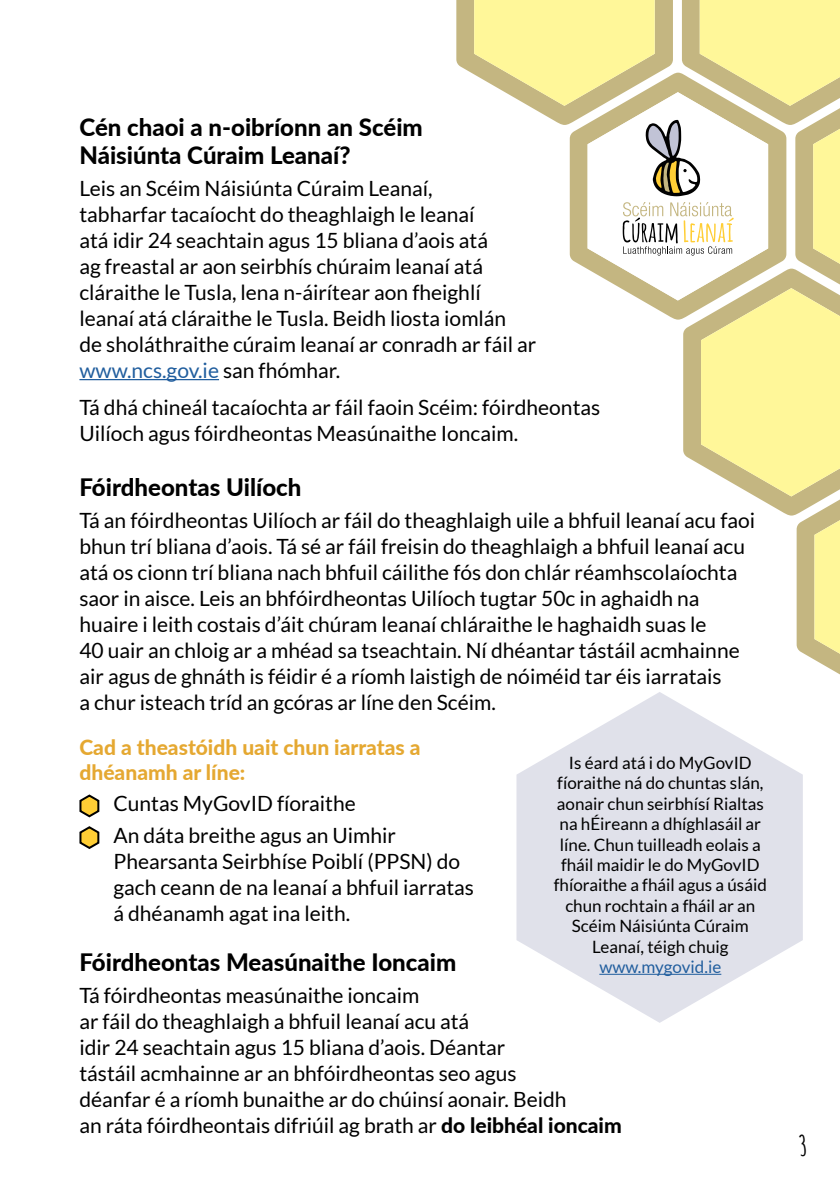
<style>
.page{position:relative;width:840px;height:1191px;background:#fff}
.page>*{position:absolute;margin:0;border:0;box-sizing:border-box;transform-origin:0 0}
.t1{font:700 28px "Amatic";color:#000}
.t2{font:800 24px/28.8px "Lato";color:#000}
.t3{font:21px/26px "Lato";color:#000}
.t4{font:800 21px/25.2px "Lato";color:#e5a831}
.t5{font:17px/20.4px "Lato";color:#000;text-align:center}
.t6{font:17px "Lato";color:#215e9e}
.s1{color:#215e9e}
.s2{font-weight:800}
</style>
<div class="page">
<svg style="left:456px;top:0;width:383px;height:674px"></svg>
<hr style="left:79px;top:379px;width:140px;height:1px;background:#215e9e">
<svg style="left:79px;top:794px;width:21px;height:24px"></svg>
<svg style="left:79px;top:826px;width:21px;height:23px"></svg>
<svg style="left:516px;top:692px;width:286px;height:330px;fill:#e0e1ea"></svg>
<hr style="left:599px;top:973px;width:122px;height:1px;background:#215e9e">
<p class="t2" style="left:79px;top:111px;width:345px">Cén chaoi a n-oibríonn an Scéim<br>Náisiúnta Cúraim Leanaí?</p>
<p class="t3" style="left:79px;top:175px;width:458px">Leis an Scéim Náisiúnta Cúraim Leanaí,<br>tabharfar tacaíocht do theaghlaigh le leanaí<br>atá idir 24 seachtain agus 15 bliana d’aois atá<br>ag freastal ar aon seirbhís chúraim leanaí atá cláraithe le Tusla, lena n-áirítear aon fheighlí leanaí atá cláraithe le Tusla. Beidh liosta iomlán<br>de sholáthraithe cúraim leanaí ar conradh ar fáil ar <span class="s1">www.ncs.gov.ie</span> san fhómhar.</p>
<p class="t3" style="left:79px;top:395px;width:522px">Tá dhá chineál tacaíochta ar fáil faoin Scéim: fóirdheontas<br>Uilíoch agus fóirdheontas Measúnaithe Ioncaim.</p>
<p class="t2" style="left:79px;top:472px;width:223px">Fóirdheontas Uilíoch</p>
<p class="t3" style="left:79px;top:507px;width:677px">Tá an fóirdheontas Uilíoch ar fáil do theaghlaigh uile a bhfuil leanaí acu faoi bhun trí bliana d’aois. Tá sé ar fáil freisin do theaghlaigh a bhfuil leanaí acu atá os cionn trí bliana nach bhfuil cáilithe fós don chlár réamhscolaíochta saor in aisce. Leis an bhfóirdheontas Uilíoch tugtar 50c in aghaidh na huaire i leith costais d’áit chúram leanaí chláraithe le haghaidh suas le<br>40 uair an chloig ar a mhéad sa tseachtain. Ní dhéantar tástáil acmhainne air agus de ghnáth is féidir é a ríomh laistigh de nóiméid tar éis iarratais<br>a chur isteach tríd an gcóras ar líne den Scéim.</p>
<p class="t4" style="left:79px;top:733px;width:342px">Cad a theastóidh uait chun iarratas a dhéanamh ar líne:</p>
<p class="t3" style="left:113px;top:788px;width:284px;line-height:31.6px">Cuntas MyGovID fíoraithe<br>An dáta breithe agus an Uimhir</p>
<p class="t3" style="left:113px;top:848px;width:362px">Phearsanta Seirbhíse Poiblí (PPSN) do gach ceann de na leanaí a bhfuil iarratas á dhéanamh agat ina leith.</p>
<p class="t2" style="left:79px;top:946px;width:378px">Fóirdheontas Measúnaithe Ioncaim</p>
<p class="t3" style="left:79px;top:982px;width:543px">Tá fóirdheontas measúnaithe ioncaim<br>ar fáil do theaghlaigh a bhfuil leanaí acu atá<br>idir 24 seachtain agus 15 bliana d’aois. Déantar<br>tástáil acmhainne ar an bhfóirdheontas seo agus<br>déanfar é a ríomh bunaithe ar do chúinsí aonair. Beidh<br>an ráta fóirdheontais difriúil ag brath ar <span class="s2">do leibhéal ioncaim</span></p>
<p class="t5" style="left:553px;top:752px;width:214px">Is éard atá i do MyGovID fíoraithe ná do chuntas slán, aonair chun seirbhísí Rialtas na hÉireann a dhíghlasáil ar líne. Chun tuilleadh eolais a fháil maidir le do MyGovID fhíoraithe a fháil agus a úsáid chun rochtain a fháil ar an<br>Scéim Náisiúnta Cúraim<br>Leanaí, téigh chuig</p>
<p class="t6" style="left:599px;top:957px;width:123px">www.mygovid.ie</p>
<h1 class="t1" style="left:799px;top:1126px;width:8px">3</h1>
</div>
